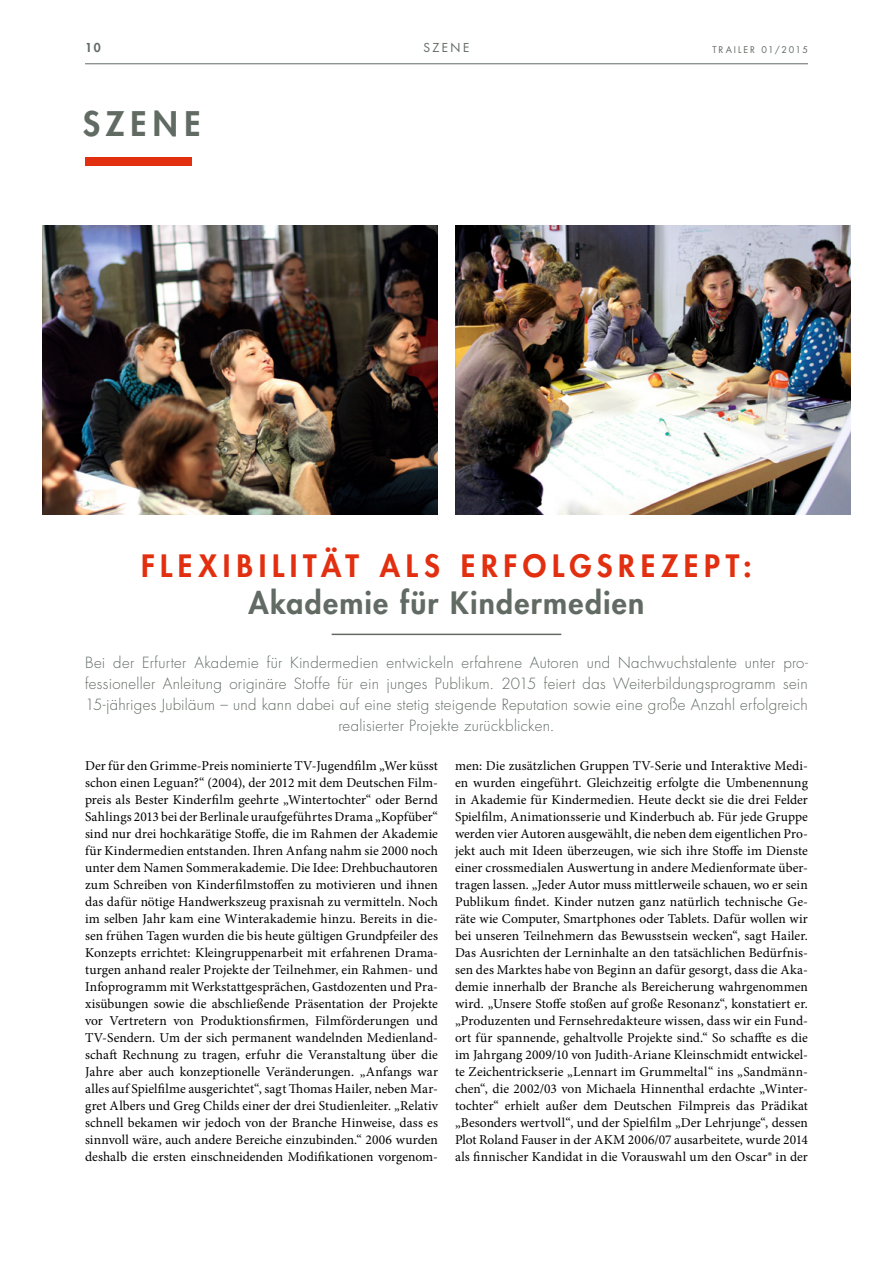
<style>
.page{position:relative;width:893px;height:1263px;background:#fff}
.page>*{position:absolute;margin:0;border:0;box-sizing:border-box;transform-origin:0 0}
.t1{font:800 33px "Futura Std";letter-spacing:.185em;color:#616b63}
.t2{font:800 30px "Futura Std";letter-spacing:.19em;color:#e12f10}
.t3{font:800 30px "Futura Std";letter-spacing:.045em;color:#616b63}
.t4{font:300 15px/21px "Futura Std";letter-spacing:.015em;color:#616b63;text-align:center}
.t5{font:13.5px/17px "Minion Pro";color:#000;text-align:justify}
.t6{font:12px "Futura Std";letter-spacing:.2em;color:#616b63}
.t7{font:800 12px "Futura Std";color:#616b63}
.t8{font:9px "Futura Std";letter-spacing:.215em;color:#616b63}
</style>
<div class="page">
<hr style="left:85px;top:63px;width:723px;height:1px;background:#616b63">
<img style="left:455px;top:225px;width:395px;height:289px">
<img style="left:43px;top:225px;width:395px;height:289px">
<div style="left:85px;top:157px;width:106px;height:9px;background:#e12f10"></div>
<hr style="left:332px;top:634px;width:229px;height:1px;background:#616b63">
<p class="t6" style="left:423px;top:40px;width:48px">SZENE</p>
<p class="t7" style="left:85px;top:40px;width:17px">10</p>
<p class="t8" style="left:712px;top:43px;width:97px">TRAILER 01/2015</p>
<h1 class="t1" style="left:83px;top:103px;width:119px">SZENE</h1>
<h2 class="t2" style="left:141px;top:546px;width:612px">FLEXIBILITÄT ALS ERFOLGSREZEPT:</h2>
<h2 class="t3" style="left:249px;top:583px;width:397px">Akademie für Kindermedien</h2>
<p class="t4" style="left:85px;top:652px;width:724px">Bei der Erfurter Akademie für Kindermedien entwickeln erfahrene Autoren und Nachwuchstalente unter pro&shy;fessioneller Anleitung originäre Stoffe für ein junges Publikum. 2015 feiert das Weiterbildungsprogramm sein 15-jähriges Jubiläum – und kann dabei auf eine stetig steigende Reputation sowie eine große Anzahl erfolgreich realisierter Projekte zurückblicken.</p>
<p class="t5" style="left:85px;top:757px;width:354px">Der für den Grimme-Preis nominierte TV-Jugendfilm „Wer küsst schon einen Leguan?“ (2004), der 2012 mit dem Deutschen Film&shy;preis als Bester Kinderfilm geehrte „Wintertochter“ oder Bernd Sahlings 2013 bei der Berlinale uraufgeführtes Drama „Kopfüber“ sind nur drei hochkarätige Stoffe, die im Rahmen der Akademie für Kindermedien entstanden. Ihren Anfang nahm sie 2000 noch unter dem Namen Sommerakademie. Die Idee: Drehbuchautoren zum Schreiben von Kinderfilmstoffen zu motivieren und ihnen das dafür nötige Handwerkszeug praxisnah zu vermitteln. Noch im selben Jahr kam eine Winterakademie hinzu. Bereits in die&shy;sen frühen Tagen wurden die bis heute gültigen Grundpfeiler des Konzepts errichtet: Kleingruppenarbeit mit erfahrenen Drama&shy;turgen anhand realer Projekte der Teilnehmer, ein Rahmen- und Infoprogramm mit Werkstattgesprächen, Gastdozenten und Pra&shy;xisübungen sowie die abschließende Präsentation der Projekte vor Vertretern von Produktionsfirmen, Filmförderungen und TV-Sendern. Um der sich permanent wandelnden Medienland&shy;schaft Rechnung zu tragen, erfuhr die Veranstaltung über die Jahre aber auch konzeptionelle Veränderungen. „Anfangs war alles auf Spielfilme ausgerichtet“, sagt Thomas Hailer, neben Mar&shy;gret Albers und Greg Childs einer der drei Studienleiter. „Relativ schnell bekamen wir jedoch von der Branche Hinweise, dass es sinnvoll wäre, auch andere Bereiche einzubinden.“ 2006 wurden deshalb die ersten einschneidenden Modifikationen vorgenom-</p>
<p class="t5" style="left:455px;top:757px;width:354px">men: Die zusätzlichen Gruppen TV-Serie und Interaktive Medi&shy;en wurden eingeführt. Gleichzeitig erfolgte die Umbenennung in Akademie für Kindermedien. Heute deckt sie die drei Felder Spielfilm, Animationsserie und Kinderbuch ab. Für jede Gruppe werden vier Autoren ausgewählt, die neben dem eigentlichen Pro&shy;jekt auch mit Ideen überzeugen, wie sich ihre Stoffe im Dienste einer crossmedialen Auswertung in andere Medienformate über&shy;tragen lassen. „Jeder Autor muss mittlerweile schauen, wo er sein Publikum findet. Kinder nutzen ganz natürlich technische Ge&shy;räte wie Computer, Smartphones oder Tablets. Dafür wollen wir bei unseren Teilnehmern das Bewusstsein wecken“, sagt Hailer.<br>Das Ausrichten der Lerninhalte an den tatsächlichen Bedürfnis&shy;sen des Marktes habe von Beginn an dafür gesorgt, dass die Aka&shy;demie innerhalb der Branche als Bereicherung wahrgenommen wird. „Unsere Stoffe stoßen auf große Resonanz“, konstatiert er. „Produzenten und Fernsehredakteure wissen, dass wir ein Fund&shy;ort für spannende, gehaltvolle Projekte sind.“ So schaffte es die im Jahrgang 2009/10 von Judith-Ariane Kleinschmidt entwickel&shy;te Zeichentrickserie „Lennart im Grummeltal“ ins „Sandmänn&shy;chen“, die 2002/03 von Michaela Hinnenthal erdachte „Winter&shy;tochter“ erhielt außer dem Deutschen Filmpreis das Prädikat „Besonders wertvoll“, und der Spielfilm „Der Lehrjunge“, dessen Plot Roland Fauser in der AKM 2006/07 ausarbeitete, wurde 2014 als finnischer Kandidat in die Vorauswahl um den Oscar® in der</p>
</div>
